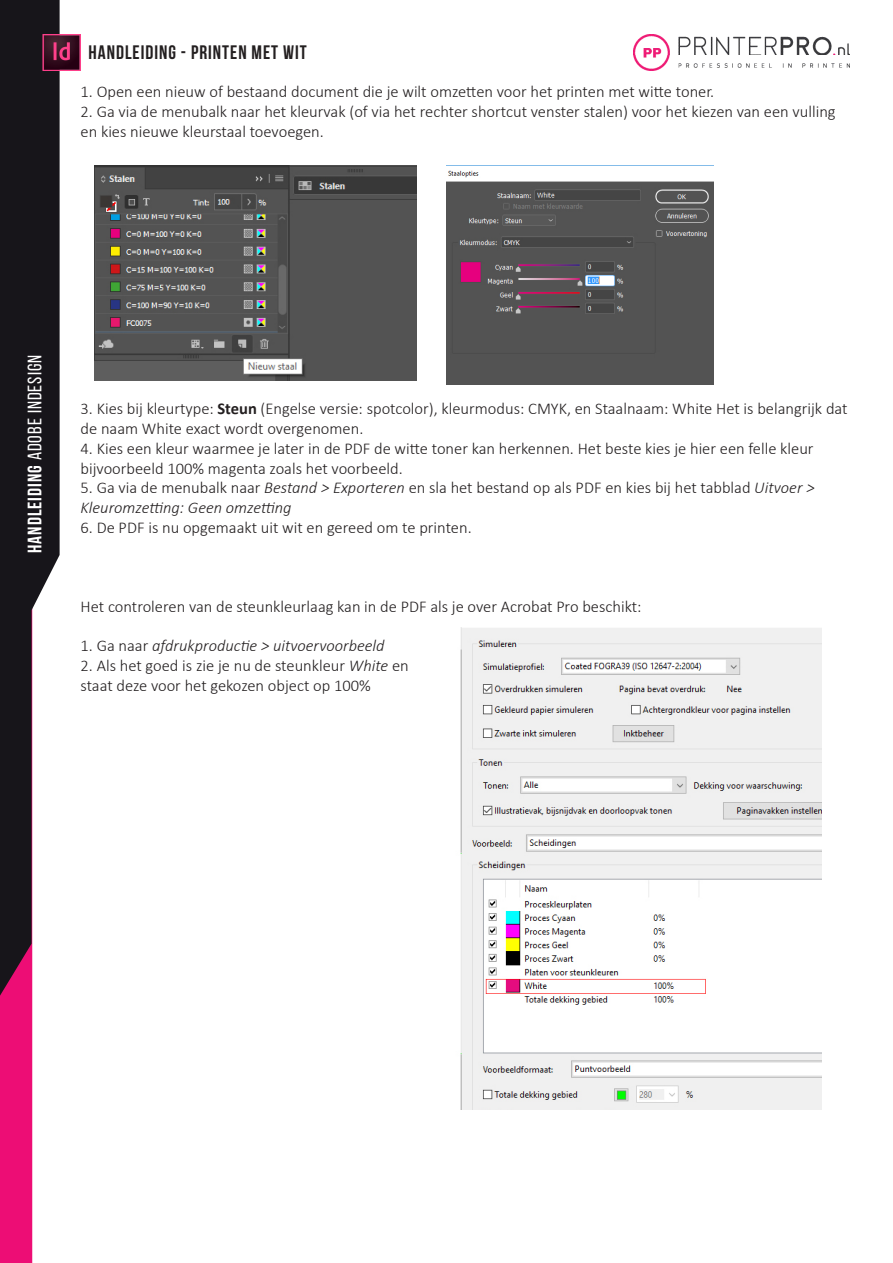
<style>
.page{position:relative;width:893px;height:1263px;background:#fff}
.page>*{position:absolute;margin:0;border:0;box-sizing:border-box;transform-origin:0 0}
.t1{font:700 19.5px "Bebas Neue";letter-spacing:.05em;color:#231f20}
.t2{font:19.5px "Bebas Neue";letter-spacing:.05em;color:#fff}
.t3{font:300 16.5px/19.8px "Calibri";color:#231f20}
.t4{font:italic 300 16.5px "Calibri";color:#231f20}
.s1{font-weight:700}
.s2{font-style:italic}
.s3{font-style:normal}
</style>
<div class="page">
<div style="left:0;top:996px;width:32px;height:267px;background:#ed0d75"></div>
<svg style="left:0;top:0;width:60px;height:996px;fill:#17151a"></svg>
<img style="left:634px;top:34px;width:215px;height:37px">
<img style="left:43px;top:34px;width:38px;height:37px">
<img style="left:94px;top:166px;width:322px;height:214px">
<img style="left:446px;top:170px;width:267px;height:214px">
<img style="left:460px;top:627px;width:361px;height:483px">
<p class="t1" style="left:89px;top:42px;width:220px">HANDLEIDING - PRINTEN MET WIT</p>
<p class="t3" style="left:81px;top:82px;width:635px">1. Open een nieuw of bestaand document die je wilt omzetten voor het printen met witte toner.</p>
<p class="t3" style="left:81px;top:102px;width:757px">2. Ga via de menubalk naar het kleurvak (of via het rechter shortcut venster stalen) voor het kiezen van een vulling en kies nieuwe kleurstaal toevoegen.</p>
<p class="t2" style="left:24px;top:553px;width:199px;rotate:-90deg"><span class="s1">HANDLEIDING</span> Adobe indesign</p>
<p class="t3" style="left:81px;top:399px;width:768px">3. Kies bij kleurtype: <span class="s1">Steun</span> (Engelse versie: spotcolor), kleurmodus: CMYK, en Staalnaam: White Het is belangrijk dat de naam White exact wordt overgenomen.</p>
<p class="t3" style="left:81px;top:438px;width:734px">4. Kies een kleur waarmee je later in de PDF de witte toner kan herkennen. Het beste kies je hier een felle kleur bijvoorbeeld 100% magenta zoals het voorbeeld.</p>
<p class="t3" style="left:81px;top:478px;width:735px">5. Ga via de menubalk naar <span class="s2">Bestand &gt; Exporteren</span> en sla het bestand op als PDF en kies bij het tabblad <span class="s2">Uitvoer &gt;<br>Kleuromzetting: Geen omzetting</span></p>
<p class="t3" style="left:81px;top:517px;width:393px">6. De PDF is nu opgemaakt uit wit en gereed om te printen.</p>
<p class="t3" style="left:81px;top:596px;width:563px">Het controleren van de steunkleurlaag kan in de PDF als je over Acrobat Pro beschikt:</p>
<p class="t4" style="left:81px;top:635px;width:305px"><span class="s3">1. Ga naar</span> afdrukproductie &gt; uitvoervoorbeeld</p>
<p class="t3" style="left:81px;top:655px;width:330px">2. Als het goed is zie je nu de steunkleur <span class="s2">White</span> en</p>
<p class="t3" style="left:81px;top:675px;width:292px">staat deze voor het gekozen object op 100%</p>
</div>
